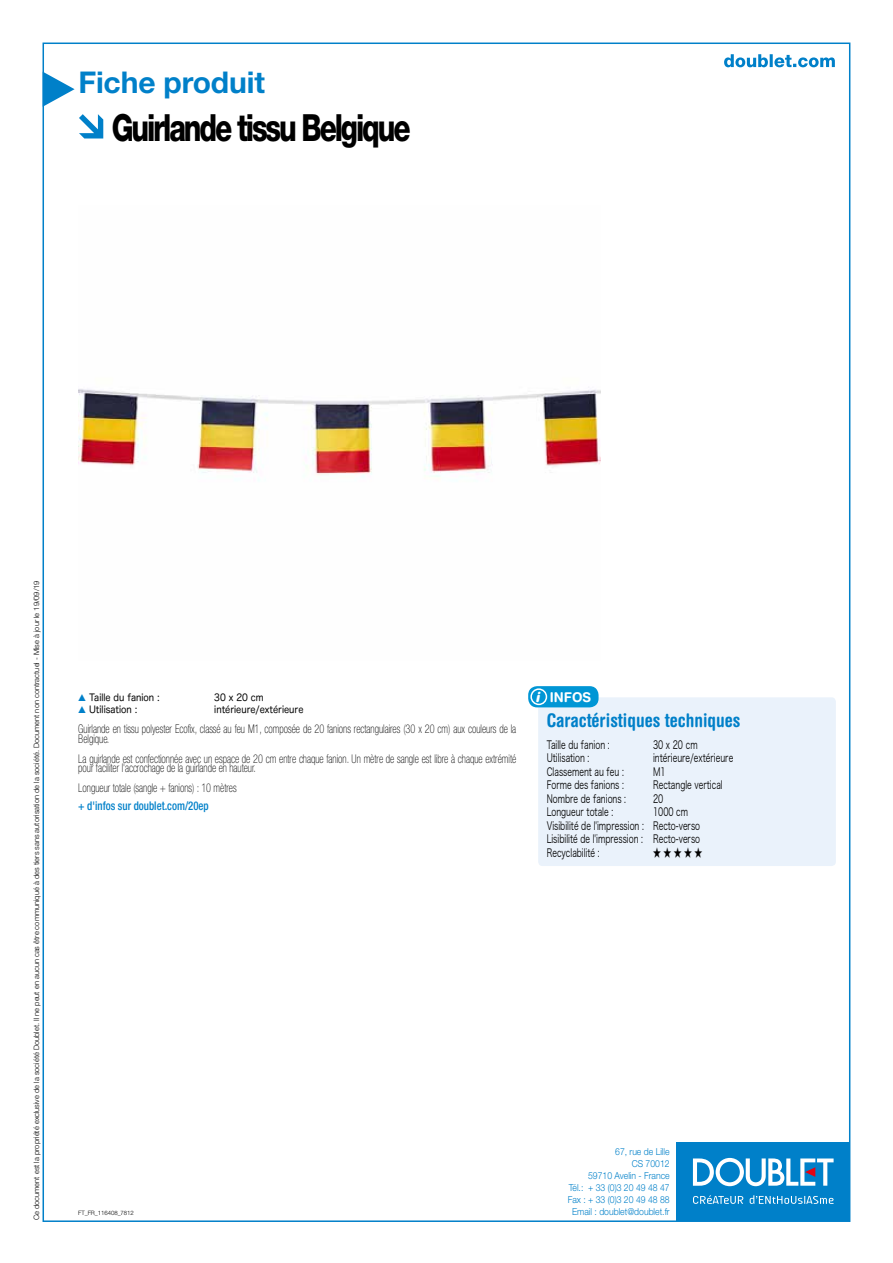
<style>
.page{position:relative;width:893px;height:1263px;background:#fff}
.page>*{position:absolute;margin:0;border:0;box-sizing:border-box;transform-origin:0 0}
.t1{font:800 37.5px "Helvetica Neue LT Std";letter-spacing:-.075em;color:#000;scale:.75 1}
.t2{font:700 30px "Helvetica Neue LT Std";letter-spacing:-.005em;color:#0080c9}
.t3{font:700 condensed 18.75px "Helvetica Rounded LT Std";color:#0080c9}
.t4{font:700 13.5px "Helvetica Rounded LT Std";color:#fff;scale:.95 1}
.t5{font:100 condensed 12px/9.8px "Helvetica Neue LT Std";color:#000;scale:.85 1}
.t6{font:500 condensed 12px "Helvetica Neue LT Std";color:#0080c9;scale:.9 1}
.t7{font:11.25px/13.5px "Hira Kaku Pro N W3";color:#000;scale:.7 1}
.t8{font:9.75px "Hira Maru Pro W4";color:#000;scale:.91 1}
.t9{font:300 9.6px/12px "Helvetica Neue LT Std";color:#0080c9;text-align:right;scale:.9 1}
.t10{font:300 7.5px "Helvetica Neue LT Std";color:#000}
.t11{font:300 6px "Helvetica Neue LT Std";letter-spacing:-.005em;color:#000}
.s1{color:#0080c9}
.s2{font-weight:900;font-style:italic}
</style>
<div class="page">
<div style="left:676px;top:1142px;width:174px;height:78px;background:#0080c9"></div>
<svg style="left:693px;top:1158px;width:141px;height:28px"></svg>
<svg style="left:693px;top:1195px;width:50px;height:9px"></svg>
<svg style="left:750px;top:1195px;width:83px;height:9px"></svg>
<svg style="left:724px;top:54px;width:111px;height:13px"></svg>
<svg style="left:43px;top:72px;width:32px;height:35px"></svg>
<div style="left:538px;top:697px;width:298px;height:169px;background:#eaf2fb;border-radius:4px"></div>
<div style="left:528px;top:686px;width:71px;height:21px;background:#0096d5;border-radius:9px"></div>
<div style="left:527px;top:685px;width:73px;height:24px;border:2px solid #fff;border-radius:10px"></div>
<div style="left:530px;top:688px;width:17px;height:17px;border:2px solid #fff;border-radius:50%"></div>
<img style="left:79px;top:389px;width:522px;height:92px">
<svg style="left:79px;top:114px;width:24px;height:24px"></svg>
<h2 class="t2" style="left:78px;top:64px;width:188px">Fiche produit</h2>
<h1 class="t1" style="left:112px;top:105px;width:400px">Guirlande tissu Belgique</h1>
<p class="t10" style="left:32px;top:1220px;width:641px;rotate:-90deg">Ce document est la propriété exclusive de la société Doublet. Il ne peut en aucun cas être communiqué à des tiers sans autorisation de la société. Document non contractuel - Mise à jour le 19/09/19</p>
<p class="t8" style="left:78px;top:689px;width:91px"><span class="s1">▲</span> Taille du fanion :</p>
<p class="t8" style="left:214px;top:689px;width:56px">30 x 20 cm</p>
<p class="t8" style="left:78px;top:701px;width:67px"><span class="s1">▲</span> Utilisation :</p>
<p class="t8" style="left:214px;top:701px;width:99px">intérieure/extérieure</p>
<p class="t5" style="left:78px;top:724px;width:517px">Guirlande en tissu polyester Ecofix, classé au feu M1, composée de 20 fanions rectangulaires (30 x 20 cm) aux couleurs de la<br>Belgique.</p>
<p class="t5" style="left:78px;top:753px;width:517px">La guirlande est confectionnée avec un espace de 20 cm entre chaque fanion. Un mètre de sangle est libre à chaque extrémité pour faciliter l'accrochage de la guirlande en hauteur.</p>
<p class="t5" style="left:78px;top:782px;width:188px">Longueur totale (sangle + fanions) : 10 mètres</p>
<p class="t6" style="left:78px;top:798px;width:147px">+ d'infos sur doublet.com/20ep</p>
<p class="t4" style="left:536px;top:688px;width:60px"><span class="s2">i</span> INFOS</p>
<h3 class="t3" style="left:547px;top:709px;width:195px">Caractéristiques techniques</h3>
<p class="t7" style="left:547px;top:737px;width:92px">Taille du fanion :</p>
<p class="t7" style="left:653px;top:737px;width:65px">30 x 20 cm</p>
<p class="t7" style="left:547px;top:750px;width:63px">Utilisation :</p>
<p class="t7" style="left:653px;top:750px;width:116px">intérieure/extérieure</p>
<p class="t7" style="left:547px;top:764px;width:112px">Classement au feu :</p>
<p class="t7" style="left:653px;top:764px;width:20px">M1</p>
<p class="t7" style="left:547px;top:777px;width:112px">Forme des fanions :</p>
<p class="t7" style="left:653px;top:777px;width:101px">Rectangle vertical</p>
<p class="t7" style="left:547px;top:791px;width:115px">Nombre de fanions :</p>
<p class="t7" style="left:653px;top:791px;width:16px">20</p>
<p class="t7" style="left:547px;top:804px;width:97px">Longueur totale :</p>
<p class="t7" style="left:547px;top:804px;width:221px;text-indent:106px">1000 cm<br>Visibilité de l'impression : Recto-verso<br>Lisibilité de l'impression : Recto-verso<br>Recyclabilité :</p>
<p class="t7" style="left:653px;top:845px;width:72px">★ ★ ★ ★ ★</p>
<p class="t11" style="left:78px;top:1209px;width:57px">FT_FR_116408_7812</p>
<p class="t9" style="left:568px;top:1145px;width:115px">67, rue de Lille<br>CS 70012<br>59710 Avelin - France<br>Tél.: + 33 (0)3 20 49 48 47<br>Fax : + 33 (0)3 20 49 48 88<br>Email : doublet@doublet.fr</p>
</div>
